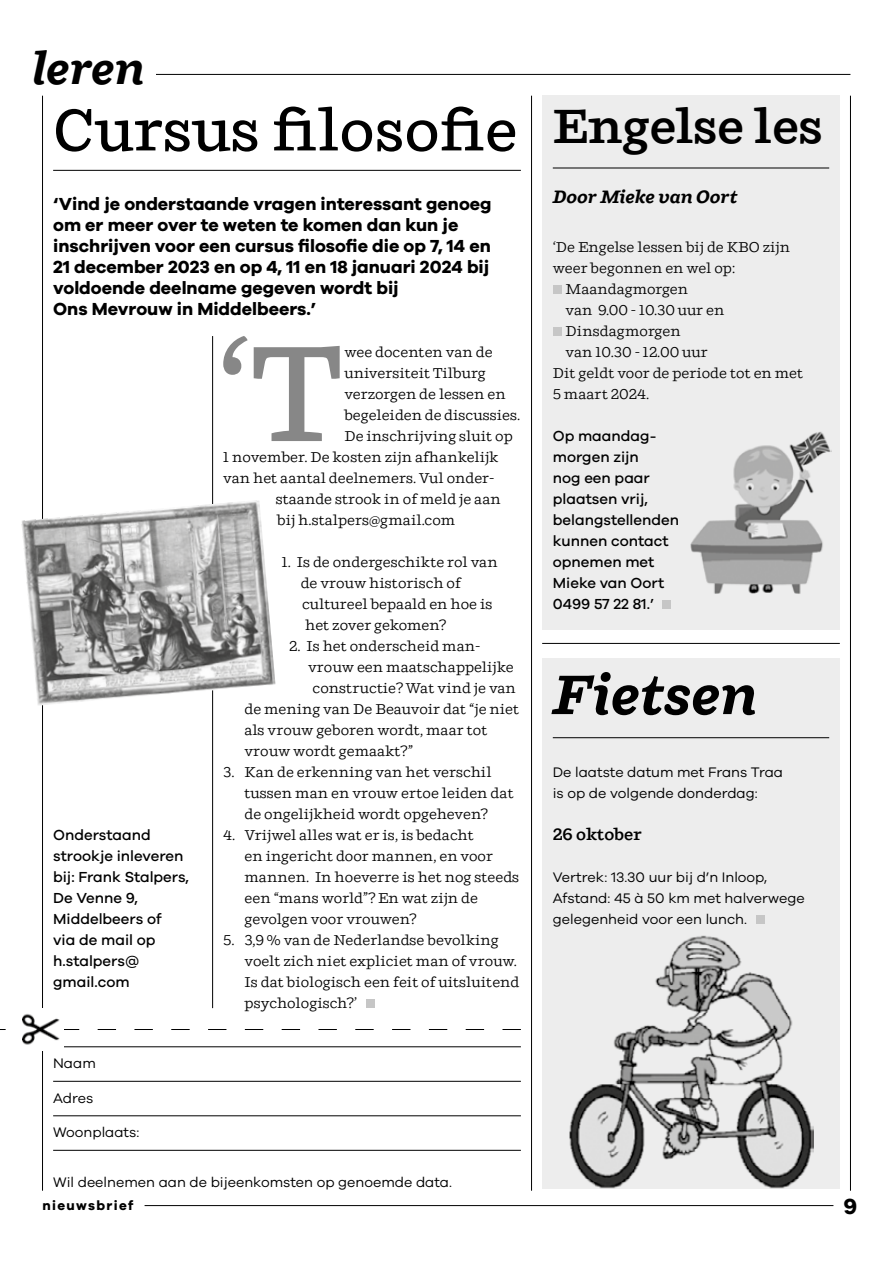
<style>
.page{position:relative;width:893px;height:1263px;background:#fff}
.page>*{position:absolute;margin:0;border:0;box-sizing:border-box;transform-origin:0 0}
.t1{font:500 136.05px "Ulises";color:#878787}
.t2{font:500 58.5px "Ulises";color:#000}
.t3{font:italic 700 55.5px "Ulises";color:#000}
.t4{font:600 48px "Ulises";color:#000}
.t5{font:italic 700 45px "Ulises";color:#000}
.t6{font:700 22.5px "Galano Grotesque";color:#000}
.t7{font:700 18px/21px "Galano Grotesque";color:#000}
.t8{font:italic 700 18px "Ulises";color:#000}
.t9{font:600 16.5px "Ulises";color:#000}
.t10{font:500 15px/21px "Galano Grotesque";color:#000}
.t11{font:14.25px/21px "Ulises";color:#000}
.t12{font:14.25px/21px "Galano Grotesque";color:#000}
.t13{font:700 13.5px "Galano Grotesque";letter-spacing:.1em;color:#000}
</style>
<div class="page">
<hr style="left:145px;top:1205px;width:688px;height:1px;background:#000">
<hr style="left:850px;top:96px;width:1px;height:1095px;background:#000">
<hr style="left:42px;top:96px;width:1px;height:1095px;background:#000">
<hr style="left:43px;top:74px;width:807px;height:1px;background:#000">
<div style="left:542px;top:658px;width:298px;height:531px;background:#ededed"></div>
<div style="left:756px;top:915px;width:8px;height:9px;background:#c6c6c6"></div>
<div style="left:32px;top:38px;width:123px;height:51px;background:#fff"></div>
<hr style="left:531px;top:96px;width:1px;height:1095px;background:#000">
<div style="left:366px;top:999px;width:9px;height:9px;background:#c6c6c6"></div>
<hr style="left:53px;top:170px;width:468px;height:1px;background:#000">
<hr style="left:212px;top:336px;width:1px;height:672px;background:#000">
<hr style="left:542px;top:643px;width:298px;height:1px;background:#000">
<img style="left:569px;top:935px;width:244px;height:254px">
<hr style="left:553px;top:737px;width:276px;height:1px;background:#000">
<hr style="left:53px;top:1046px;width:468px;height:1px;background:#000">
<hr style="left:53px;top:1081px;width:468px;height:1px;background:#000">
<hr style="left:53px;top:1115px;width:468px;height:1px;background:#000">
<hr style="left:53px;top:1150px;width:468px;height:1px;background:#000">
<div style="left:542px;top:96px;width:298px;height:534px;background:#ededed"></div>
<div style="left:553px;top:285px;width:8px;height:9px;background:#c6c6c6"></div>
<div style="left:553px;top:327px;width:8px;height:9px;background:#c6c6c6"></div>
<div style="left:663px;top:600px;width:8px;height:9px;background:#c6c6c6"></div>
<img style="left:691px;top:431px;width:141px;height:163px">
<hr style="left:553px;top:168px;width:276px;height:1px;background:#000">
<svg style="left:0;top:1029px;width:521px;height:1px"></svg>
<div style="left:21px;top:1008px;width:43px;height:42px;background:#fff"></div>
<img style="left:22px;top:1013px;width:38px;height:32px">
<img style="left:21px;top:500px;width:255px;height:206px">
<h3 class="t5" style="left:32px;top:41px;width:115px">leren</h3>
<h2 class="t2" style="left:53px;top:96px;width:466px">Cursus filosofie</h2>
<p class="t7" style="left:53px;top:193px;width:440px">‘Vind je onderstaande vragen interessant genoeg om er meer over te weten te komen dan kun je inschrijven voor een cursus filosofie die op 7, 14 en 21 december 2023 en op 4, 11 en 18 januari 2024 bij voldoende deelname gegeven wordt bij<br>Ons Mevrouw in Middelbeers.’</p>
<p class="t10" style="left:53px;top:824px;width:137px">Onderstaand strookje inleveren bij: Frank Stalpers,<br>De Venne 9,<br>Middelbeers of<br>via de mail op h.stalpers@ gmail.com</p>
<h1 class="t1" style="left:216px;top:314px;width:127px">‘T</h1>
<p class="t11" style="left:344px;top:342px;width:150px">wee docenten van de</p>
<p class="t11" style="left:344px;top:363px;width:143px">universiteit Tilburg</p>
<p class="t11" style="left:344px;top:384px;width:163px">verzorgen de lessen en</p>
<p class="t11" style="left:344px;top:405px;width:177px">begeleiden de discussies.</p>
<p class="t11" style="left:344px;top:426px;width:170px">De inschrijving sluit op</p>
<p class="t11" style="left:223px;top:447px;width:277px">1 november. De kosten zijn afhankelijk</p>
<p class="t11" style="left:223px;top:468px;width:271px">van het aantal deelnemers. Vul onder-</p>
<p class="t11" style="left:276px;top:489px;width:227px">staande strook in of meld je aan</p>
<p class="t11" style="left:277px;top:510px;width:180px">bij h.stalpers@gmail.com</p>
<p class="t11" style="left:282px;top:552px;width:218px">1. Is de ondergeschikte rol van</p>
<p class="t11" style="left:301px;top:573px;width:162px">de vrouw historisch of</p>
<p class="t11" style="left:302px;top:594px;width:192px">cultureel bepaald en hoe is</p>
<p class="t11" style="left:305px;top:615px;width:142px">het zover gekomen?</p>
<p class="t11" style="left:289px;top:636px;width:193px">2. Is het onderscheid man-</p>
<p class="t11" style="left:308px;top:657px;width:207px">vrouw een maatschappelijke</p>
<p class="t11" style="left:313px;top:678px;width:205px">constructie? Wat vind je van</p>
<p class="t11" style="left:244px;top:699px;width:276px">de mening van De Beauvoir dat “je niet</p>
<p class="t11" style="left:244px;top:720px;width:244px">als vrouw geboren wordt, maar tot</p>
<p class="t11" style="left:244px;top:741px;width:170px">vrouw wordt gemaakt?”</p>
<p class="t11" style="left:244px;top:762px;width:271px;text-indent:-21px">3. Kan de erkenning van het verschil tussen man en vrouw ertoe leiden dat de ongelijkheid wordt opgeheven?</p>
<p class="t11" style="left:244px;top:825px;width:276px;text-indent:-21px">4. Vrijwel alles wat er is, is bedacht<br>en ingericht door mannen, en voor mannen. In hoeverre is het nog steeds een “mans world”? En wat zijn de gevolgen voor vrouwen?</p>
<p class="t11" style="left:244px;top:930px;width:276px;text-indent:-21px">5. 3,9 % van de Nederlandse bevolking voelt zich niet expliciet man of vrouw.<br>Is dat biologisch een feit of uitsluitend psychologisch?’</p>
<p class="t12" style="left:53px;top:1052px;width:44px">Naam</p>
<p class="t12" style="left:53px;top:1087px;width:42px">Adres</p>
<p class="t12" style="left:53px;top:1121px;width:88px">Woonplaats:</p>
<p class="t12" style="left:53px;top:1171px;width:400px">Wil deelnemen aan de bijeenkomsten op genoemde data.</p>
<h3 class="t4" style="left:553px;top:97px;width:272px">Engelse les</h3>
<p class="t8" style="left:553px;top:185px;width:186px">Door Mieke van Oort</p>
<p class="t11" style="left:553px;top:237px;width:239px">‘De Engelse lessen bij de KBO zijn</p>
<p class="t11" style="left:553px;top:258px;width:184px">weer begonnen en wel op:</p>
<p class="t11" style="left:566px;top:279px;width:124px">Maandagmorgen</p>
<p class="t11" style="left:566px;top:300px;width:160px">van 9.00 - 10.30 uur en</p>
<p class="t11" style="left:566px;top:321px;width:117px">Dinsdagmorgen</p>
<p class="t11" style="left:566px;top:342px;width:144px">van 10.30 - 12.00 uur</p>
<p class="t11" style="left:553px;top:363px;width:252px">Dit geldt voor de periode tot en met</p>
<p class="t11" style="left:553px;top:384px;width:98px">5 maart 2024.</p>
<p class="t10" style="left:553px;top:425px;width:128px">Op maandag&shy;morgen zijn<br>nog een paar plaatsen vrij, belangstellenden kunnen contact opnemen met<br>Mieke van Oort<br>0499 57 22 81.’</p>
<h3 class="t3" style="left:553px;top:661px;width:206px">Fietsen</h3>
<p class="t12" style="left:553px;top:761px;width:232px">De laatste datum met Frans Traa is op de volgende donderdag:</p>
<p class="t9" style="left:553px;top:825px;width:91px">26 oktober</p>
<p class="t12" style="left:553px;top:866px;width:253px">Vertrek: 13.30 uur bij d’n Inloop,<br>Afstand: 45 à 50 km met halverwege gelegenheid voor een lunch.</p>
<p class="t13" style="left:43px;top:1196px;width:92px">nieuwsbrief</p>
<h3 class="t6" style="left:844px;top:1193px;width:15px">9</h3>
</div>
